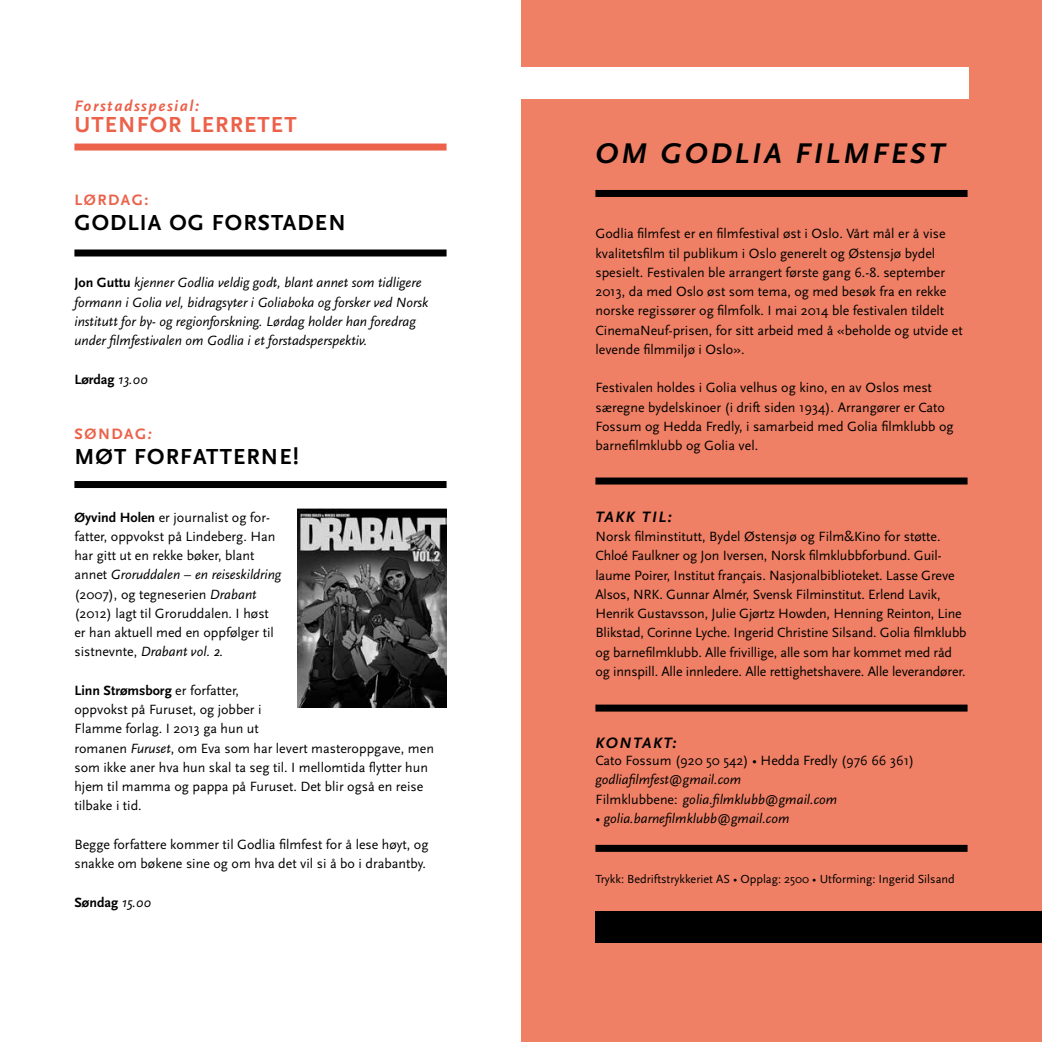
<style>
.page{position:relative;width:1042px;height:1042px;background:#fff}
.page>*{position:absolute;margin:0;border:0;box-sizing:border-box;transform-origin:0 0}
.t1{font:italic 700 29.75px "Scala Sans";letter-spacing:.1em;color:#000}
.t2{font:700 22.75px "Scala Sans";letter-spacing:.05em;color:#000}
.t3{font:700 22.75px "Scala Sans";letter-spacing:.05em;color:#ec6149}
.t4{font:italic 700 15.75px "Scala Sans";letter-spacing:.1em;color:#000}
.t5{font:italic 700 15.75px "Scala Sans";letter-spacing:.1em;color:#ec6149}
.t6{font:700 15.75px "Scala Sans";letter-spacing:.1em;color:#ec6149}
.t7{font:14px/19.2px "Scala Sans";color:#000}
.t8{font:italic 14px/19.2px "Scala Sans";color:#000}
.t9{font:700 14px "Scala Sans";color:#000}
.t10{font:12.25px "Scala Sans";color:#000}
.s1{font-weight:700;font-style:normal}
.s2{font-weight:400;font-style:italic}
.s3{font-style:italic}
.s4{font-weight:700}
.s5{font-style:normal}
</style>
<div class="page">
<div style="left:521px;top:0;width:521px;height:1042px;background:#ef8065"></div>
<div style="left:521px;top:68px;width:447px;height:31px;background:#fff"></div>
<div style="left:595px;top:911px;width:447px;height:32px;background:#000"></div>
<div style="left:595px;top:190px;width:372px;height:7px;background:#000"></div>
<div style="left:595px;top:477px;width:372px;height:7px;background:#000"></div>
<div style="left:595px;top:845px;width:372px;height:7px;background:#000"></div>
<div style="left:595px;top:704px;width:372px;height:7px;background:#000"></div>
<img style="left:298px;top:508px;width:148px;height:199px">
<div style="left:74px;top:481px;width:372px;height:7px;background:#000"></div>
<div style="left:74px;top:249px;width:372px;height:7px;background:#000"></div>
<div style="left:74px;top:143px;width:372px;height:7px;background:#ec6149"></div>
<p class="t5" style="left:74px;top:97px;width:126px">Forstadsspesial:</p>
<h2 class="t3" style="left:74px;top:112px;width:224px">UTENFOR LERRETET</h2>
<p class="t6" style="left:74px;top:191px;width:76px">LØRDAG:</p>
<h2 class="t2" style="left:74px;top:210px;width:273px">GODLIA OG FORSTADEN</h2>
<p class="t8" style="left:74px;top:273px;width:355px"><span class="s1">Jon Guttu</span> kjenner Godlia veldig godt, blant annet som tidligere formann i Golia vel, bidragsyter i Goliaboka og forsker ved Norsk institutt for by- og regionforskning. Lørdag holder han foredrag under filmfestivalen om Godlia i et forstadsperspektiv.</p>
<p class="t9" style="left:74px;top:371px;width:74px">Lørdag <span class="s2">13.00</span></p>
<p class="t6" style="left:74px;top:426px;width:79px">SØNDAG<span class="s3">:</span></p>
<h2 class="t2" style="left:74px;top:444px;width:226px">MØT FORFATTERNE!</h2>
<p class="t7" style="left:74px;top:508px;width:208px"><span class="s4">Øyvind Holen</span> er journalist og for&shy;fatter, oppvokst på Lindeberg. Han har gitt ut en rekke bøker, blant annet <span class="s3">Groruddalen – en reiseskildring </span>(2007), og tegneserien <span class="s3">Drabant </span>(2012) lagt til Groruddalen. I høst er han aktuell med en oppfølger til sistnevnte, <span class="s3">Drabant vol. 2.</span></p>
<p class="t7" style="left:74px;top:681px;width:361px"><span class="s4">Linn Strømsborg</span> er forfatter,<br>oppvokst på Furuset, og jobber i<br>Flamme forlag. I 2013 ga hun ut<br>romanen <span class="s3">Furuset</span>, om Eva som har levert masteroppgave, men som ikke aner hva hun skal ta seg til. I mellomtida flytter hun hjem til mamma og pappa på Furuset. Det blir også en reise tilbake i tid.</p>
<p class="t7" style="left:74px;top:835px;width:356px">Begge forfattere kommer til Godlia filmfest for å lese høyt, og snakke om bøkene sine og om hva det vil si å bo i drabantby.</p>
<p class="t9" style="left:74px;top:894px;width:78px">Søndag <span class="s2">15.00</span></p>
<h1 class="t1" style="left:595px;top:137px;width:351px">OM GODLIA FILMFEST</h1>
<p class="t7" style="left:595px;top:224px;width:369px">Godlia filmfest er en filmfestival øst i Oslo. Vårt mål er å vise kvalitetsfilm til publikum i Oslo generelt og Østensjø bydel spesielt. Festivalen ble arrangert første gang 6.-8. september 2013, da med Oslo øst som tema, og med besøk fra en rekke norske regissører og filmfolk. I mai 2014 ble festivalen tildelt CinemaNeuf-prisen, for sitt arbeid med å «beholde og utvide et levende filmmiljø i Oslo».</p>
<p class="t7" style="left:595px;top:378px;width:360px">Festivalen holdes i Golia velhus og kino, en av Oslos mest særegne bydelskinoer (i drift siden 1934). Arrangører er Cato Fossum og Hedda Fredly, i samarbeid med Golia filmklubb og barnefilmklubb og Golia vel.</p>
<p class="t4" style="left:595px;top:508px;width:78px">TAKK TIL:</p>
<p class="t7" style="left:595px;top:527px;width:373px">Norsk filminstitutt, Bydel Østensjø og Film&amp;Kino for støtte.<br>Chloé Faulkner og Jon Iversen, Norsk filmklubbforbund. Guil&shy;laume Poirer, Institut français. Nasjonalbiblioteket. Lasse Greve Alsos, NRK. Gunnar Almér, Svensk Filminstitut. Erlend Lavik, Henrik Gustavsson, Julie Gjørtz Howden, Henning Reinton, Line Blikstad, Corinne Lyche. Ingerid Christine Silsand. Golia filmklubb og barnefilmklubb. Alle frivillige, alle som har kommet med råd og innspill. Alle innledere. Alle rettighetshavere. Alle leverandører.</p>
<p class="t4" style="left:595px;top:734px;width:82px">KONTAKT:</p>
<p class="t7" style="left:595px;top:751px;width:320px">Cato Fossum (920 50 542) • Hedda Fredly (976 66 361)</p>
<p class="t8" style="left:595px;top:770px;width:243px">godliafilmfest@gmail.com<br><span class="s5">Filmklubbene:</span> golia.filmklubb@gmail.com</p>
<p class="t8" style="left:595px;top:809px;width:196px"><span class="s5">•</span> golia.barnefilmklubb@gmail.com</p>
<p class="t10" style="left:595px;top:872px;width:361px">Trykk: Bedriftstrykkeriet AS • Opplag: 2500 • Utforming: Ingerid Silsand</p>
</div>
